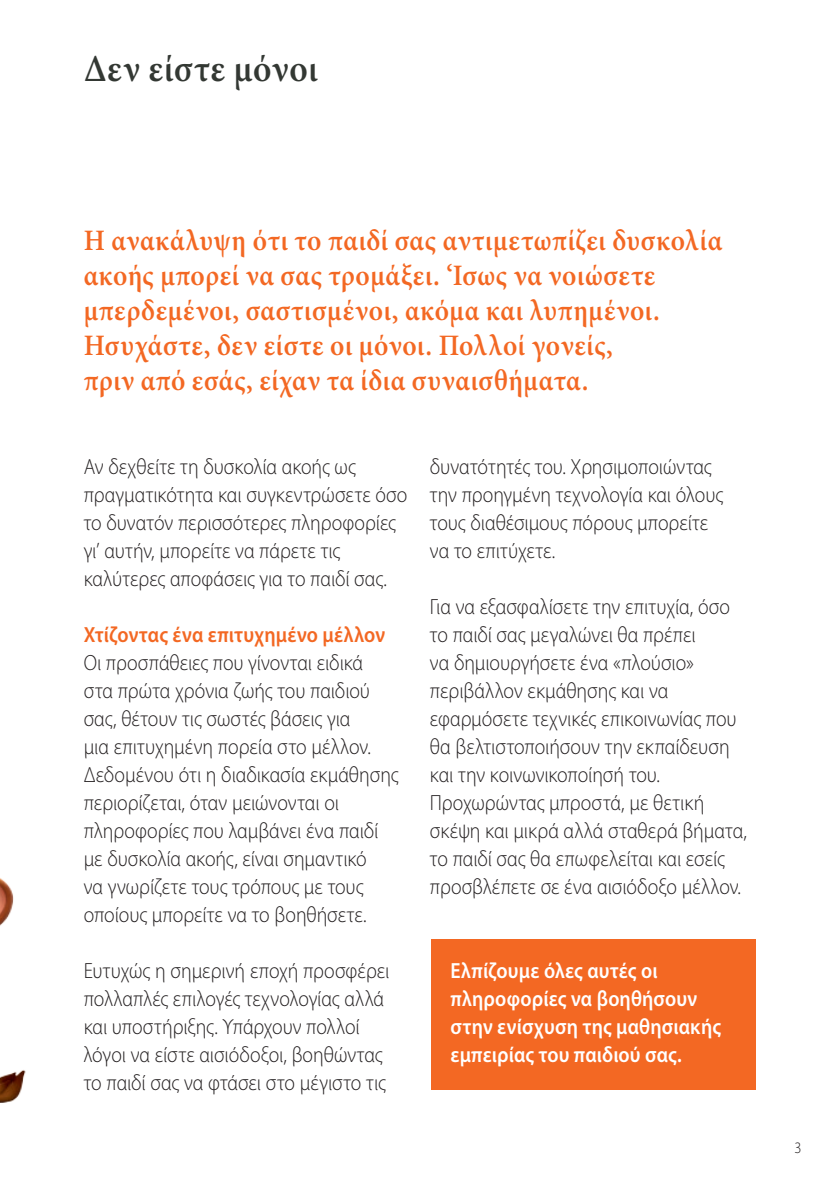
<style>
.page{position:relative;width:840px;height:1191px;background:#fff}
.page>*{position:absolute;margin:0;border:0;box-sizing:border-box;transform-origin:0 0}
.t1{font:600 38.2px "Minion Pro";letter-spacing:.02em;color:#333833;scale:.92 1}
.t2{font:600 29.6px/35px "Minion Pro";letter-spacing:.02em;color:#f36823;scale:.92 1}
.t3{font:300 22px/28px "Myriad Pro";color:#231f20;scale:.9 1}
.t4{font:600 22px/28px "Myriad Pro";letter-spacing:.005em;color:#fff;scale:.9 1}
.t5{font:600 22px "Myriad Pro";letter-spacing:.01em;color:#f36823;scale:.9 1}
.t6{font:300 16px "Myriad Pro";color:#231f20;scale:.9 1}
</style>
<div class="page">
<img style="left:0;top:878px;width:26px;height:225px">
<div style="left:430px;top:939px;width:325px;height:150px;background:#f36823"></div>
<h1 class="t1" style="left:84px;top:43px;width:256px">Δεν είστε μόνοι</h1>
<p class="t2" style="left:84px;top:222px;width:695px">Η ανακάλυψη ότι το παιδί σας αντιμετωπίζει δυσκολία ακοής μπορεί να σας τρομάξει. ‘Ισως να νοιώσετε μπερδεμένοι, σαστισμένοι, ακόμα και λυπημένοι.<br>Ησυχάστε, δεν είστε οι μόνοι. Πολλοί γονείς,<br>πριν από εσάς, είχαν τα ίδια συναισθήματα.</p>
<p class="t3" style="left:84px;top:452px;width:361px">Αν δεχθείτε τη δυσκολία ακοής ως πραγματικότητα και συγκεντρώσετε όσο το δυνατόν περισσότερες πληροφορίες γι’ αυτήν, μπορείτε να πάρετε τις καλύτερες αποφάσεις για το παιδί σας.</p>
<p class="t5" style="left:84px;top:620px;width:336px">Χτίζοντας ένα επιτυχημένο μέλλον</p>
<p class="t3" style="left:84px;top:648px;width:351px">Οι προσπάθειες που γίνονται ειδικά<br>στα πρώτα χρόνια ζωής του παιδιού σας, θέτουν τις σωστές βάσεις για<br>μια επιτυχημένη πορεία στο μέλλον.<br>Δεδομένου ότι η διαδικασία εκμάθησης περιορίζεται, όταν μειώνονται οι πληροφορίες που λαμβάνει ένα παιδί με δυσκολία ακοής, είναι σημαντικό<br>να γνωρίζετε τους τρόπους με τους οποίους μπορείτε να το βοηθήσετε.</p>
<p class="t3" style="left:84px;top:956px;width:341px">Ευτυχώς η σημερινή εποχή προσφέρει πολλαπλές επιλογές τεχνολογίας αλλά και υποστήριξης. Υπάρχουν πολλοί λόγοι να είστε αισιόδοξοι, βοηθώντας το παιδί σας να φτάσει στο μέγιστο τις</p>
<p class="t3" style="left:429px;top:452px;width:327px">δυνατότητές του. Χρησιμοποιώντας την προηγμένη τεχνολογία και όλους τους διαθέσιμους πόρους μπορείτε να το επιτύχετε.</p>
<p class="t3" style="left:429px;top:592px;width:353px">Για να εξασφαλίσετε την επιτυχία, όσο το παιδί σας μεγαλώνει θα πρέπει<br>να δημιουργήσετε ένα «πλούσιο» περιβάλλον εκμάθησης και να εφαρμόσετε τεχνικές επικοινωνίας που θα βελτιστοποιήσουν την εκπαίδευση και την κοινωνικοποίησή του.<br>Προχωρώντας μπροστά, με θετική σκέψη και μικρά αλλά σταθερά βήματα, το παιδί σας θα επωφελείται και εσείς προσβλέπετε σε ένα αισιόδοξο μέλλον.</p>
<p class="t4" style="left:450px;top:956px;width:302px">Ελπίζουμε όλες αυτές οι πληροφορίες να βοηθήσουν στην ενίσχυση της μαθησιακής εμπειρίας του παιδιού σας.</p>
<p class="t6" style="left:794px;top:1137px;width:9px">3</p>
</div>
